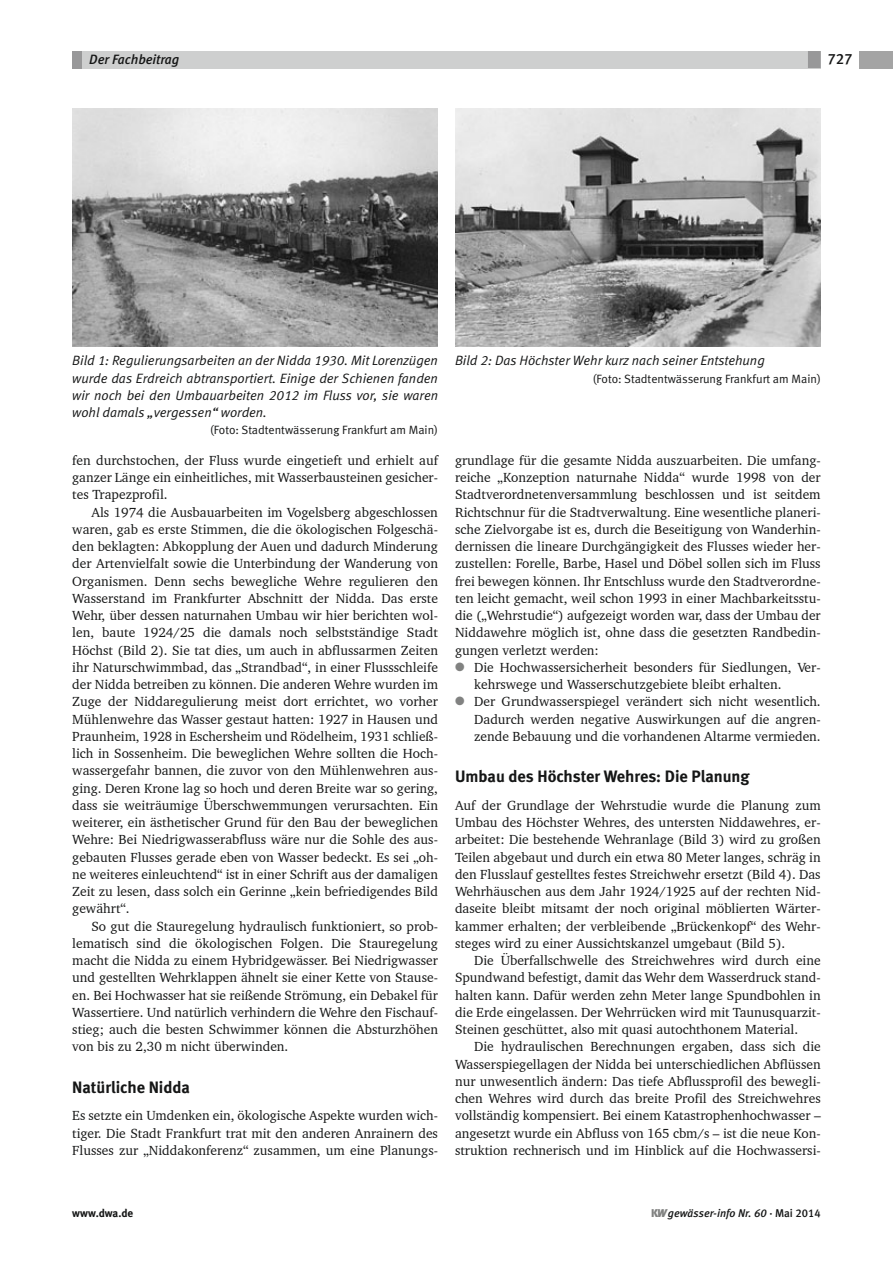
<style>
.page{position:relative;width:893px;height:1263px;background:#fff}
.page>*{position:absolute;margin:0;border:0;box-sizing:border-box;transform-origin:0 0}
.t1{font:16.5px "Meta Bold LF";color:#151616}
.t2{font:15px "Meta Medium LF";color:#151616}
.t3{font:13.5px/17.2px "Charter BT";color:#151616;text-align:justify}
.t4{font:italic 13.5px/17.2px "Meta Normal LF";color:#151616;text-align:justify}
.t5{font:italic 13.5px "Meta Medium LF";color:#151616}
.t6{font:12px "Meta Normal LF";color:#151616}
.t7{font:italic 11.25px "Meta Medium LF";color:#151616}
.t8{font:700 11.25px "Meta";color:#151616}
.s1{color:#818281}
.s2{font-family:"Meta";font-weight:900;font-style:normal;color:#818281}
.s3{font-family:"Meta";font-weight:900;color:#818281}
.s4{font-style:normal}
</style>
<div class="page">
<div style="left:120px;top:51px;width:701px;height:17px;background:#cecfcf"></div>
<div style="left:808px;top:51px;width:13px;height:17px;background:#989899"></div>
<div style="left:859px;top:51px;width:34px;height:17px;background:#a4a4a4"></div>
<div style="left:72px;top:51px;width:11px;height:17px;background:#989899"></div>
<div style="left:83px;top:51px;width:170px;height:17px;background:#cecfcf"></div>
<img style="left:72px;top:108px;width:366px;height:238px">
<img style="left:455px;top:108px;width:366px;height:238px">
<p class="t5" style="left:89px;top:54px;width:92px">Der Fachbeitrag</p>
<p class="t2" style="left:827px;top:53px;width:27px">727</p>
<p class="t4" style="left:72px;top:353px;width:367px">Bild 1: Regulierungsarbeiten an der Nidda 1930. Mit Lorenzügen wurde das Erdreich abtransportiert. Einige der Schienen fanden wir noch bei den Umbauarbeiten 2012 im Fluss vor, sie waren wohl damals „vergessen“ worden.</p>
<p class="t6" style="left:210px;top:425px;width:230px">(Foto: Stadtentwässerung Frankfurt am Main)</p>
<p class="t3" style="left:72px;top:451px;width:367px">fen durchstochen, der Fluss wurde eingetieft und erhielt auf ganzer Länge ein einheitliches, mit Wasserbausteinen gesicher&shy;tes Trapezprofil.</p>
<p class="t3" style="left:72px;top:503px;width:367px;text-indent:19px">Als 1974 die Ausbauarbeiten im Vogelsberg abgeschlossen waren, gab es erste Stimmen, die die ökologischen Folgeschä&shy;den beklagten: Abkopplung der Auen und dadurch Minderung der Artenvielfalt sowie die Unterbindung der Wanderung von Organismen. Denn sechs bewegliche Wehre regulieren den Wasserstand im Frankfurter Abschnitt der Nidda. Das erste Wehr, über dessen naturnahen Umbau wir hier berichten wol&shy;len, baute 1924/25 die damals noch selbstständige Stadt Höchst (Bild 2). Sie tat dies, um auch in abflussarmen Zeiten ihr Naturschwimmbad, das „Strandbad“, in einer Flussschleife der Nidda betreiben zu können. Die anderen Wehre wurden im Zuge der Niddaregulierung meist dort errichtet, wo vorher Mühlenwehre das Wasser gestaut hatten: 1927 in Hausen und Praunheim, 1928 in Eschersheim und Rödelheim, 1931 schließ&shy;lich in Sossenheim. Die beweglichen Wehre sollten die Hoch&shy;wassergefahr bannen, die zuvor von den Mühlenwehren aus&shy;ging. Deren Krone lag so hoch und deren Breite war so gering, dass sie weiträumige Überschwemmungen verursachten. Ein weiterer, ein ästhetischer Grund für den Bau der beweglichen Wehre: Bei Niedrigwasserabfluss wäre nur die Sohle des aus&shy;gebauten Flusses gerade eben von Wasser bedeckt. Es sei „oh&shy;ne weiteres einleuchtend“ ist in einer Schrift aus der damaligen Zeit zu lesen, dass solch ein Gerinne „kein befriedigendes Bild gewährt“.</p>
<p class="t3" style="left:72px;top:917px;width:367px;text-indent:19px">So gut die Stauregelung hydraulisch funktioniert, so prob&shy;lematisch sind die ökologischen Folgen. Die Stauregelung macht die Nidda zu einem Hybridgewässer. Bei Niedrigwasser und gestellten Wehrklappen ähnelt sie einer Kette von Stause&shy;en. Bei Hochwasser hat sie reißende Strömung, ein Debakel für Wassertiere. Und natürlich verhindern die Wehre den Fischauf&shy;stieg; auch die besten Schwimmer können die Absturzhöhen von bis zu 2,30 m nicht überwinden.</p>
<p class="t1" style="left:72px;top:1081px;width:119px">Natürliche Nidda</p>
<p class="t3" style="left:72px;top:1107px;width:367px">Es setzte ein Umdenken ein, ökologische Aspekte wurden wich&shy;tiger. Die Stadt Frankfurt trat mit den anderen Anrainern des Flusses zur „Niddakonferenz“ zusammen, um eine Planungs-</p>
<p class="t4" style="left:455px;top:353px;width:311px">Bild 2: Das Höchster Wehr kurz nach seiner Entstehung</p>
<p class="t6" style="left:593px;top:374px;width:230px">(Foto: Stadtentwässerung Frankfurt am Main)</p>
<p class="t3" style="left:455px;top:451px;width:367px">grundlage für die gesamte Nidda auszuarbeiten. Die umfang&shy;reiche „Konzeption naturnahe Nidda“ wurde 1998 von der Stadtverordnetenversammlung beschlossen und ist seitdem Richtschnur für die Stadtverwaltung. Eine wesentliche planeri&shy;sche Zielvorgabe ist es, durch die Beseitigung von Wanderhin&shy;dernissen die lineare Durchgängigkeit des Flusses wieder her&shy;zustellen: Forelle, Barbe, Hasel und Döbel sollen sich im Fluss frei bewegen können. Ihr Entschluss wurde den Stadtverordne&shy;ten leicht gemacht, weil schon 1993 in einer Machbarkeitsstu&shy;die („Wehrstudie“) aufgezeigt worden war, dass der Umbau der Niddawehre möglich ist, ohne dass die gesetzten Randbedin&shy;gungen verletzt werden:</p>
<p class="t3" style="left:474px;top:658px;width:348px;text-indent:-19px"><span class="s1">●</span> Die Hochwassersicherheit besonders für Siedlungen, Ver&shy;kehrswege und Wasserschutzgebiete bleibt erhalten.</p>
<p class="t3" style="left:474px;top:693px;width:348px;text-indent:-19px"><span class="s1">●</span> Der Grundwasserspiegel verändert sich nicht wesentlich.<br>Dadurch werden negative Auswirkungen auf die angren&shy;zende Bebauung und die vorhandenen Altarme vermieden.</p>
<p class="t1" style="left:455px;top:770px;width:296px">Umbau des Höchster Wehres: Die Planung</p>
<p class="t3" style="left:455px;top:796px;width:367px">Auf der Grundlage der Wehrstudie wurde die Planung zum Umbau des Höchster Wehres, des untersten Niddawehres, er&shy;arbeitet: Die bestehende Wehranlage (Bild 3) wird zu großen Teilen abgebaut und durch ein etwa 80 Meter langes, schräg in den Flusslauf gestelltes festes Streichwehr ersetzt (Bild 4). Das Wehrhäuschen aus dem Jahr 1924/1925 auf der rechten Nid&shy;daseite bleibt mitsamt der noch original möblierten Wärter&shy;kammer erhalten; der verbleibende „Brückenkopf“ des Wehr&shy;steges wird zu einer Aussichtskanzel umgebaut (Bild 5).</p>
<p class="t3" style="left:455px;top:952px;width:367px;text-indent:19px">Die Überfallschwelle des Streichwehres wird durch eine Spundwand befestigt, damit das Wehr dem Wasserdruck stand&shy;halten kann. Dafür werden zehn Meter lange Spundbohlen in die Erde eingelassen. Der Wehrrücken wird mit Taunusquarzit-Steinen geschüttet, also mit quasi autochthonem Material.</p>
<p class="t3" style="left:455px;top:1038px;width:367px;text-indent:19px">Die hydraulischen Berechnungen ergaben, dass sich die Wasserspiegellagen der Nidda bei unterschiedlichen Abflüssen nur unwesentlich ändern: Das tiefe Abflussprofil des bewegli&shy;chen Wehres wird durch das breite Profil des Streichwehres vollständig kompensiert. Bei einem Katastrophenhochwasser – angesetzt wurde ein Abfluss von 165 cbm/s – ist die neue Kon&shy;struktion rechnerisch und im Hinblick auf die Hochwassersi-</p>
<p class="t8" style="left:72px;top:1208px;width:62px">www.dwa.de</p>
<p class="t7" style="left:651px;top:1208px;width:171px"><span class="s2">K</span><span class="s3">W</span>gewässer-info Nr. 60 <span class="s4">· Mai 2014</span></p>
</div>
